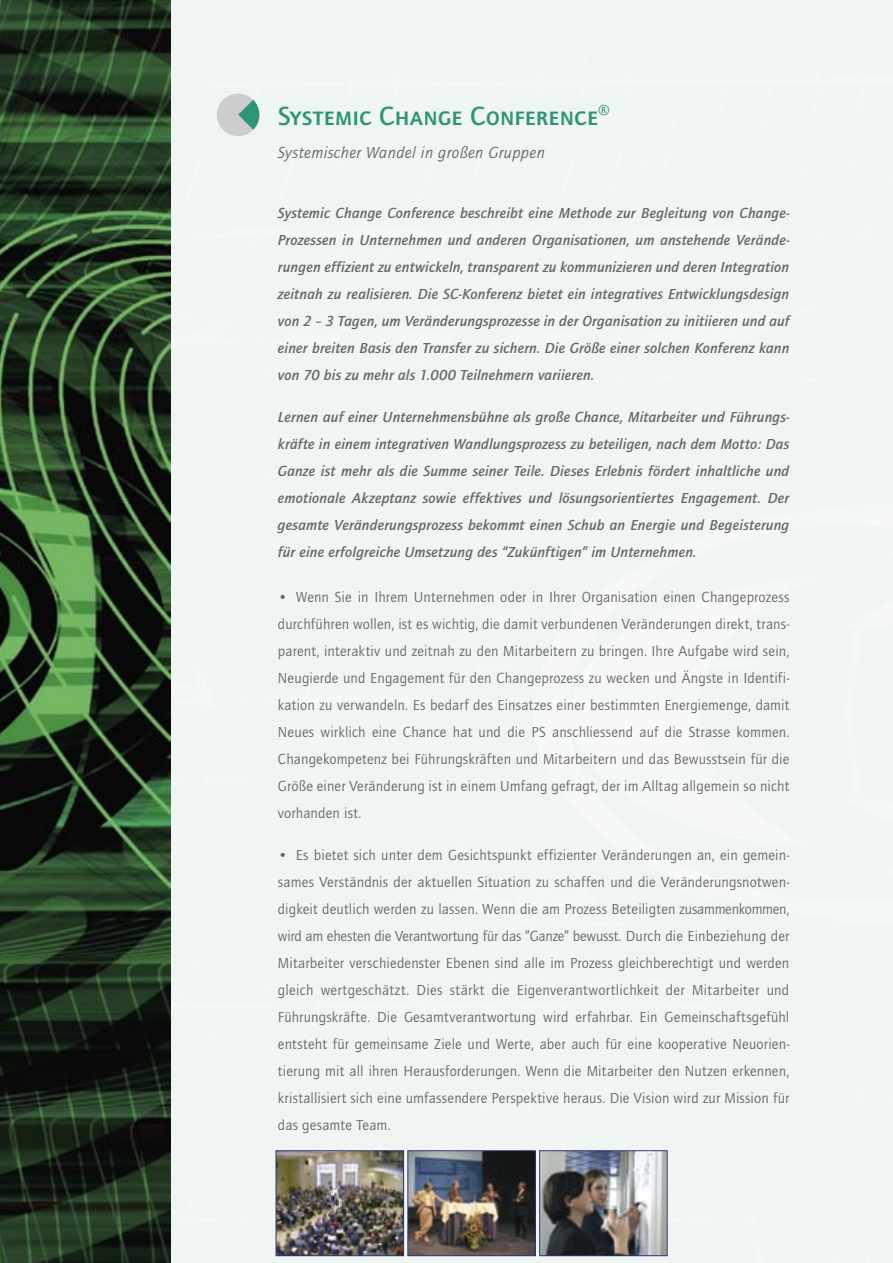
<style>
.page{position:relative;width:893px;height:1263px;background:#fff}
.page>*{position:absolute;margin:0;border:0;box-sizing:border-box;transform-origin:0 0}
.t1{font:700 27px "Quay Itc SCT";letter-spacing:.01em;color:#2e9477}
.t2{font:italic 16.5px "Quay Itc T";letter-spacing:.025em;color:#686767}
.t3{font:15px/27px "Quay Itc T";letter-spacing:.01em;color:#686767;text-align:justify}
.t4{font:italic 700 15px/27px "Quay Itc T";letter-spacing:.01em;color:#686767;text-align:justify}
.s1{font-weight:700}
</style>
<div class="page">
<div style="left:170px;top:0;width:723px;height:1263px;background:#eff5f2"></div>
<img style="left:0;top:0;width:170px;height:1263px">
<div style="left:217px;top:94px;width:42px;height:42px;background:#cdcdcd;border-radius:50%"></div>
<svg style="left:238px;top:100px;width:21px;height:30px"></svg>
<img style="left:275px;top:1150px;width:393px;height:106px">
<h1 class="t1" style="left:278px;top:100px;width:333px">Systemic Change Conference<sup>®</sup></h1>
<p class="t2" style="left:278px;top:142px;width:269px">Systemischer Wandel in großen Gruppen</p>
<p class="t4" style="left:278px;top:199px;width:513px">Systemic Change Conference beschreibt eine Methode zur Begleitung von Change-Prozessen in Unternehmen und anderen Organisationen, um anstehende Verände&shy;rungen effizient zu entwickeln, transparent zu kommunizieren und deren Integration zeitnah zu realisieren. Die SC-Konferenz bietet ein integratives Entwicklungsdesign von 2 – 3 Tagen, um Veränderungsprozesse in der Organisation zu initiieren und auf einer breiten Basis den Transfer zu sichern. Die Größe einer solchen Konferenz kann von 70 bis zu mehr als 1.000 Teilnehmern variieren.</p>
<p class="t4" style="left:278px;top:403px;width:513px">Lernen auf einer Unternehmensbühne als große Chance, Mitarbeiter und Führungs&shy;kräfte in einem integrativen Wandlungsprozess zu beteiligen, nach dem Motto: Das Ganze ist mehr als die Summe seiner Teile. Dieses Erlebnis fördert inhaltliche und emotionale Akzeptanz sowie effektives und lösungsorientiertes Engagement. Der gesamte Veränderungsprozess bekommt einen Schub an Energie und Begeisterung für eine erfolgreiche Umsetzung des “Zukünftigen” im Unternehmen.</p>
<p class="t3" style="left:278px;top:583px;width:513px"><span class="s1">•</span> Wenn Sie in Ihrem Unternehmen oder in Ihrer Organisation einen Changeprozess durchführen wollen, ist es wichtig, die damit verbundenen Veränderungen direkt, trans&shy;parent, interaktiv und zeitnah zu den Mitarbeitern zu bringen. Ihre Aufgabe wird sein, Neugierde und Engagement für den Changeprozess zu wecken und Ängste in Identifi&shy;kation zu verwandeln. Es bedarf des Einsatzes einer bestimmten Energiemenge, damit Neues wirklich eine Chance hat und die PS anschliessend auf die Strasse kommen.<br>Changekompetenz bei Führungskräften und Mitarbeitern und das Bewusstsein für die Größe einer Veränderung ist in einem Umfang gefragt, der im Alltag allgemein so nicht vorhanden ist.</p>
<p class="t3" style="left:278px;top:841px;width:513px"><span class="s1">•</span> Es bietet sich unter dem Gesichtspunkt effizienter Veränderungen an, ein gemein&shy;sames Verständnis der aktuellen Situation zu schaffen und die Veränderungsnotwen&shy;digkeit deutlich werden zu lassen. Wenn die am Prozess Beteiligten zusammenkommen, wird am ehesten die Verantwortung für das “Ganze” bewusst. Durch die Einbeziehung der Mitarbeiter verschiedenster Ebenen sind alle im Prozess gleichberechtigt und werden gleich wertgeschätzt. Dies stärkt die Eigenverantwortlichkeit der Mitarbeiter und Führungskräfte. Die Gesamtverantwortung wird erfahrbar. Ein Gemeinschaftsgefühl entsteht für gemeinsame Ziele und Werte, aber auch für eine kooperative Neuorien&shy;tierung mit all ihren Herausforderungen. Wenn die Mitarbeiter den Nutzen erkennen, kristallisiert sich eine umfassendere Perspektive heraus. Die Vision wird zur Mission für das gesamte Team.</p>
</div>
